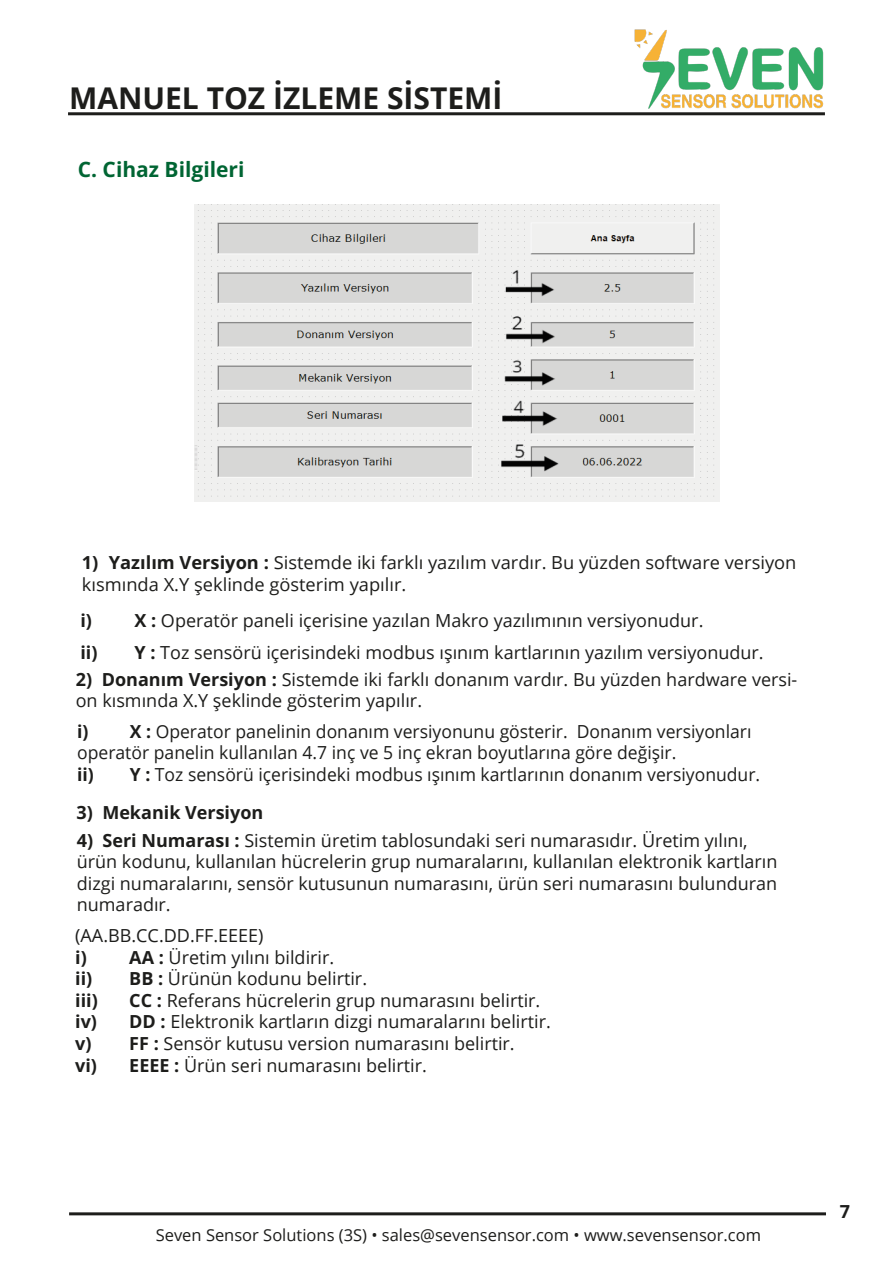
<style>
.page{position:relative;width:893px;height:1263px;background:#fff}
.page>*{position:absolute;margin:0;border:0;box-sizing:border-box;transform-origin:0 0}
.t1{font:700 30px "Open Sans";color:#1d1d1b}
.t2{font:700 21px "Open Sans";color:#006533}
.t3{font:18px/21.6px "Open Sans";color:#1d1d1b}
.t4{font:700 18px "Open Sans";color:#1d1d1b}
.t5{font:16.5px "Open Sans";color:#1d1d1b}
.s1{font-weight:700}
</style>
<div class="page">
<img style="left:625px;top:29px;width:200px;height:87px">
<hr style="left:68px;top:112px;width:757px;height:3px;background:#1d1d1b">
<hr style="left:69px;top:1212px;width:757px;height:3px;background:#1d1d1b">
<img style="left:195px;top:205px;width:524px;height:297px">
<h1 class="t1" style="left:69px;top:77px;width:435px">MANUEL TOZ İZLEME SİSTEMİ</h1>
<p class="t2" style="left:78px;top:155px;width:168px">C. Cihaz Bilgileri</p>
<p class="t3" style="left:82px;top:551px;width:716px"><span class="s1">1) Yazılım Versiyon :</span> Sistemde iki farklı yazılım vardır. Bu yüzden software versiyon kısmında X.Y şeklinde gösterim yapılır.</p>
<p class="t3" style="left:80px;top:604px;width:685px;line-height:32.4px"><span class="s1">i) X :</span> Operatör paneli içerisine yazılan Makro yazılımının versiyonudur.<br><span class="s1">ii) Y :</span> Toz sensörü içerisindeki modbus ışınım kartlarının yazılım versiyonudur.</p>
<p class="t3" style="left:76px;top:668px;width:723px"><span class="s1">2) Donanım Versiyon :</span> Sistemde iki farklı donanım vardır. Bu yüzden hardware versi&shy;on kısmında X.Y şeklinde gösterim yapılır.</p>
<p class="t3" style="left:77px;top:720px;width:685px"><span class="s1">i) X :</span> Operator panelinin donanım versiyonunu gösterir. Donanım versiyonları operatör panelin kullanılan 4.7 inç ve 5 inç ekran boyutlarına göre değişir.<br><span class="s1">ii) Y :</span> Toz sensörü içerisindeki modbus ışınım kartlarının donanım versiyonudur.</p>
<p class="t4" style="left:77px;top:800px;width:188px">3) Mekanik Versiyon</p>
<p class="t3" style="left:77px;top:829px;width:702px"><span class="s1">4) Seri Numarası :</span> Sistemin üretim tablosundaki seri numarasıdır. Üretim yılını, ürün kodunu, kullanılan hücrelerin grup numaralarını, kullanılan elektronik kartların dizgi numaralarını, sensör kutusunun numarasını, ürün seri numarasını bulunduran numaradır.</p>
<p class="t3" style="left:75px;top:924px;width:293px">(AA.BB.CC.DD.FF.EEEE)<br><span class="s1">i) AA :</span> Üretim yılını bildirir.<br><span class="s1">ii) BB :</span> Ürünün kodunu belirtir. <span class="s1">iii)</span></p>
<p class="t3" style="left:75px;top:989px;width:477px;text-indent:54px"><span class="s1">CC :</span> Referans hücrelerin grup numarasını belirtir. <span class="s1">iv) DD :</span> Elektronik kartların dizgi numaralarını belirtir. <span class="s1">v) FF :</span> Sensör kutusu version numarasını belirtir.<br><span class="s1">vi) EEEE :</span> Ürün seri numarasını belirtir.</p>
<p class="t5" style="left:156px;top:1223px;width:607px">Seven Sensor Solutions (3S) • sales@sevensensor.com • www.sevensensor.com</p>
<p class="t4" style="left:840px;top:1199px;width:12px">7</p>
</div>
